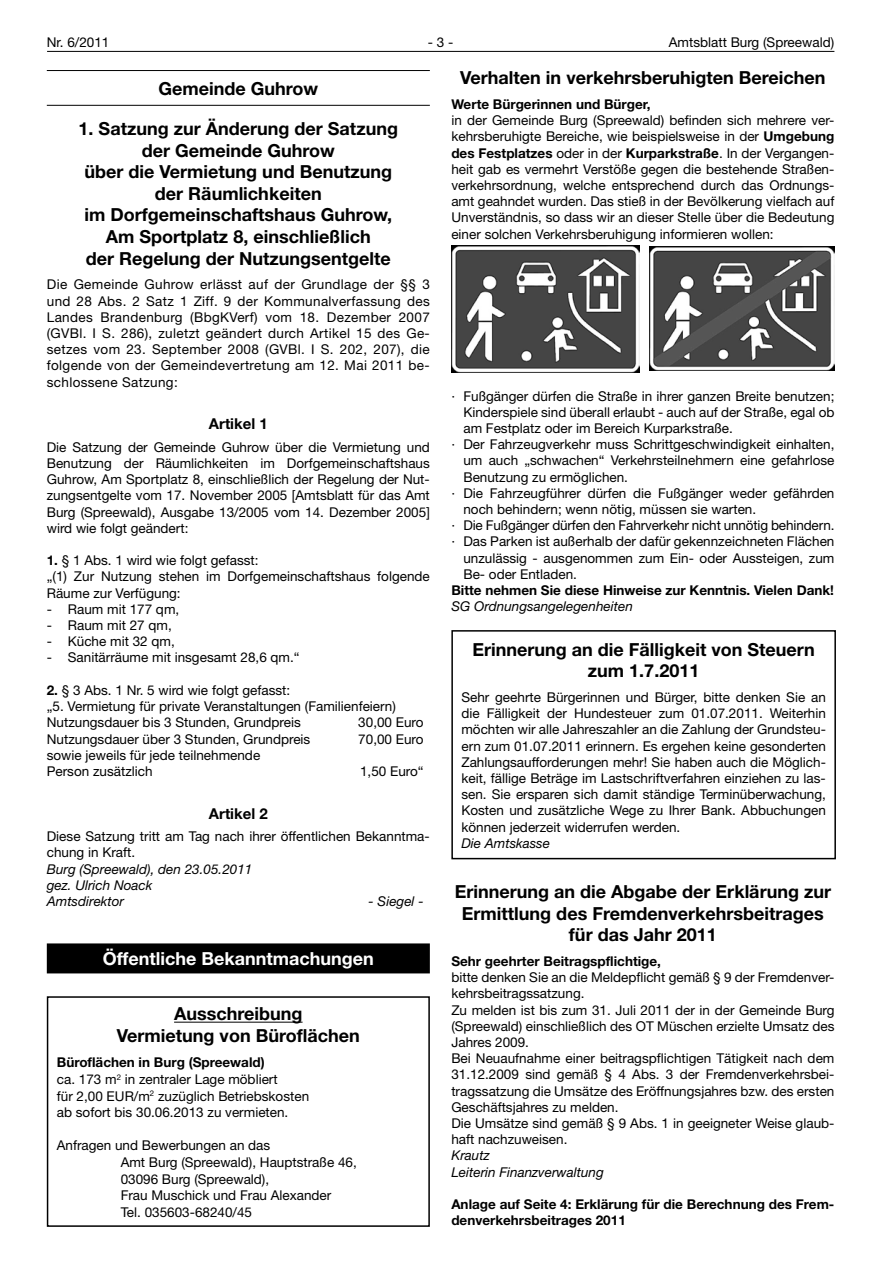
<style>
.page{position:relative;width:881px;height:1263px;background:#fff}
.page>*{position:absolute;margin:0;border:0;box-sizing:border-box;transform-origin:0 0}
.t1{font:700 18px/21.6px "Helvetica Neue LT";color:#000;text-align:center}
.t2{font:700 18px "Helvetica Neue LT";color:#fff}
.t3{font:700 15px "Helvetica Neue LT";color:#000}
.t4{font:13.5px/16.2px "Helvetica Neue LT";color:#000}
.t5{font:700 13.5px/16.2px "Helvetica Neue LT";color:#000}
.t6{font:italic 13.5px/16.2px "Helvetica Neue LT";color:#000}
.s1{font-weight:700}
</style>
<div class="page">
<hr style="left:47px;top:51px;width:787px;height:1px;background:#000">
<hr style="left:47px;top:70px;width:382px;height:1px;background:#000">
<hr style="left:47px;top:105px;width:382px;height:1px;background:#000">
<div style="left:47px;top:943px;width:382px;height:30px;background:#000"></div>
<svg style="left:451px;top:372px;width:188px;height:1px"></svg>
<img style="left:451px;top:246px;width:188px;height:126px">
<img style="left:649px;top:247px;width:184px;height:124px">
<div style="left:451px;top:630px;width:384px;height:229px;border:2px solid #000"></div>
<hr style="left:174px;top:1022px;width:128px;height:1px;background:#000">
<div style="left:47px;top:996px;width:382px;height:231px;border:2px solid #000"></div>
<p class="t4" style="left:47px;top:34px;width:64px">Nr. 6/2011</p>
<p class="t4" style="left:427px;top:34px;width:27px">- 3 -</p>
<p class="t4" style="left:668px;top:34px;width:167px">Amtsblatt Burg (Spreewald)</p>
<h1 class="t1" style="left:158px;top:78px;width:161px">Gemeinde Guhrow</h1>
<h1 class="t1" style="left:79px;top:117px;width:321px">1. Satzung zur Änderung der Satzung der Gemeinde Guhrow<br>über die Vermietung und Benutzung der Räumlichkeiten<br>im Dorfgemeinschaftshaus Guhrow,<br>Am Sportplatz 8, einschließlich<br>der Regelung der Nutzungsentgelte</h1>
<p class="t4" style="left:47px;top:276px;width:384px;text-align:justify">Die Gemeinde Guhrow erlässt auf der Grundlage der §§ 3 und 28 Abs. 2 Satz 1 Ziff. 9 der Kommunalverfassung des Landes Brandenburg (BbgKVerf) vom 18. Dezember 2007 (GVBl. I S. 286), zuletzt geändert durch Artikel 15 des Ge&shy;setzes vom 23. September 2008 (GVBl. I S. 202, 207), die folgende von der Gemeindevertretung am 12. Mai 2011 be&shy;schlossene Satzung:</p>
<p class="t3" style="left:209px;top:415px;width:60px">Artikel 1</p>
<p class="t4" style="left:47px;top:439px;width:384px;text-align:justify">Die Satzung der Gemeinde Guhrow über die Vermietung und Benutzung der Räumlichkeiten im Dorfgemeinschaftshaus Guhrow, Am Sportplatz 8, einschließlich der Regelung der Nut&shy;zungsentgelte vom 17. November 2005 [Amtsblatt für das Amt Burg (Spreewald), Ausgabe 13/2005 vom 14. Dezember 2005] wird wie folgt geändert:</p>
<p class="t4" style="left:47px;top:552px;width:384px"><span class="s1">1.</span> § 1 Abs. 1 wird wie folgt gefasst:<br>„(1) Zur Nutzung stehen im Dorfgemeinschaftshaus folgende<br>Räume zur Verfügung:</p>
<p class="t4" style="left:47px;top:601px;width:134px">- Raum mit 177 qm,</p>
<p class="t4" style="left:47px;top:617px;width:126px">- Raum mit 27 qm,</p>
<p class="t4" style="left:47px;top:633px;width:129px">- Küche mit 32 qm,</p>
<p class="t4" style="left:47px;top:649px;width:254px">- Sanitärräume mit insgesamt 28,6 qm.“</p>
<p class="t4" style="left:47px;top:682px;width:350px"><span class="s1">2.</span> § 3 Abs. 1 Nr. 5 wird wie folgt gefasst:<br>„5. Vermietung für private Veranstaltungen (Familienfeiern)<br>Nutzungsdauer bis 3 Stunden, Grundpreis</p>
<h1 class="t1" style="left:460px;top:67px;width:367px">Verhalten in verkehrsberuhigten Bereichen</h1>
<p class="t5" style="left:451px;top:96px;width:201px">Werte Bürgerinnen und Bürger,</p>
<p class="t4" style="left:451px;top:112px;width:384px;text-align:justify">in der Gemeinde Burg (Spreewald) befinden sich mehrere ver&shy;kehrsberuhigte Bereiche, wie beispielsweise in der <span class="s1">Umgebung des Festplatzes</span> oder in der <span class="s1">Kurparkstraße</span>. In der Vergangen&shy;heit gab es vermehrt Verstöße gegen die bestehende Straßen&shy;verkehrsordnung, welche entsprechend durch das Ordnungs&shy;amt geahndet wurden. Das stieß in der Bevölkerung vielfach auf Unverständnis, so dass wir an dieser Stelle über die Bedeutung einer solchen Verkehrsberuhigung informieren wollen:</p>
<p class="t4" style="left:451px;top:387px;width:384px">· Fußgänger dürfen die Straße in ihrer ganzen Breite benutzen;</p>
<p class="t4" style="left:463px;top:404px;width:372px">Kinderspiele sind überall erlaubt - auch auf der Straße, egal ob</p>
<p class="t4" style="left:463px;top:420px;width:271px">am Festplatz oder im Bereich Kurparkstraße.</p>
<p class="t4" style="left:451px;top:436px;width:384px">· Der Fahrzeugverkehr muss Schrittgeschwindigkeit einhalten,</p>
<p class="t4" style="left:463px;top:452px;width:372px">um auch „schwachen“ Verkehrsteilnehmern eine gefahrlose</p>
<p class="t4" style="left:463px;top:468px;width:166px">Benutzung zu ermöglichen.</p>
<p class="t4" style="left:451px;top:485px;width:384px">· Die Fahrzeugführer dürfen die Fußgänger weder gefährden</p>
<p class="t4" style="left:463px;top:501px;width:294px">noch behindern; wenn nötig, müssen sie warten.</p>
<p class="t4" style="left:451px;top:517px;width:384px">· Die Fußgänger dürfen den Fahrverkehr nicht unnötig behindern.</p>
<p class="t4" style="left:451px;top:533px;width:384px">· Das Parken ist außerhalb der dafür gekennzeichneten Flächen</p>
<p class="t4" style="left:463px;top:549px;width:372px">unzulässig - ausgenommen zum Ein- oder Aussteigen, zum</p>
<p class="t4" style="left:463px;top:566px;width:115px">Be- oder Entladen.</p>
<p class="t5" style="left:451px;top:582px;width:384px">Bitte nehmen Sie diese Hinweise zur Kenntnis. Vielen Dank!</p>
<p class="t6" style="left:451px;top:598px;width:183px">SG Ordnungsangelegenheiten</p>
<h1 class="t1" style="left:472px;top:638px;width:344px">Erinnerung an die Fälligkeit von Steuern zum 1.7.2011</h1>
<p class="t4" style="left:461px;top:689px;width:366px;text-align:justify">Sehr geehrte Bürgerinnen und Bürger, bitte denken Sie an die Fälligkeit der Hundesteuer zum 01.07.2011. Weiterhin möchten wir alle Jahreszahler an die Zahlung der Grundsteu&shy;ern zum 01.07.2011 erinnern. Es ergehen keine gesonderten Zahlungsaufforderungen mehr! Sie haben auch die Möglich&shy;keit, fällige Beträge im Lastschriftverfahren einziehen zu las&shy;sen. Sie ersparen sich damit ständige Terminüberwachung, Kosten und zusätzliche Wege zu Ihrer Bank. Abbuchungen können jederzeit widerrufen werden.</p>
<p class="t6" style="left:461px;top:835px;width:90px">Die Amtskasse</p>
<h1 class="t1" style="left:454px;top:880px;width:378px">Erinnerung an die Abgabe der Erklärung zur<br>Ermittlung des Fremdenverkehrsbeitrages für das Jahr 2011</h1>
<p class="t5" style="left:451px;top:953px;width:211px">Sehr geehrter Beitragspflichtige,</p>
<p class="t4" style="left:451px;top:969px;width:384px">bitte denken Sie an die Meldepflicht gemäß § 9 der Fremdenver&shy;kehrsbeitragssatzung.<br>Zu melden ist bis zum 31. Juli 2011 der in der Gemeinde Burg (Spreewald) einschließlich des OT Müschen erzielte Umsatz des Jahres 2009.<br>Bei Neuaufnahme einer beitragspflichtigen Tätigkeit nach dem 31.12.2009 sind gemäß § 4 Abs. 3 der Fremdenverkehrsbei&shy;tragssatzung die Umsätze des Eröffnungsjahres bzw. des ersten Geschäftsjahres zu melden.<br>Die Umsätze sind gemäß § 9 Abs. 1 in geeigneter Weise glaub&shy;haft nachzuweisen.</p>
<p class="t6" style="left:451px;top:1147px;width:154px">Krautz<br>Leiterin Finanzverwaltung</p>
<p class="t5" style="left:451px;top:1196px;width:384px">Anlage auf Seite 4: Erklärung für die Berechnung des Frem&shy;denverkehrsbeitrages 2011</p>
<p class="t4" style="left:358px;top:714px;width:67px">30,00 Euro</p>
<p class="t4" style="left:47px;top:730px;width:265px">Nutzungsdauer über 3 Stunden, Grundpreis</p>
<p class="t4" style="left:358px;top:730px;width:67px">70,00 Euro</p>
<p class="t4" style="left:47px;top:747px;width:215px">sowie jeweils für jede teilnehmende<br>Person zusätzlich</p>
<p class="t4" style="left:360px;top:763px;width:65px">1,50 Euro“</p>
<p class="t3" style="left:209px;top:804px;width:60px">Artikel 2</p>
<p class="t4" style="left:47px;top:828px;width:384px">Diese Satzung tritt am Tag nach ihrer öffentlichen Bekanntma&shy;chung in Kraft.</p>
<p class="t6" style="left:47px;top:860px;width:207px">Burg (Spreewald), den 23.05.2011 gez. Ulrich Noack<br>Amtsdirektor</p>
<p class="t6" style="left:368px;top:893px;width:56px">- Siegel -</p>
<h1 class="t2" style="left:103px;top:947px;width:272px">Öffentliche Bekanntmachungen</h1>
<h1 class="t1" style="left:117px;top:1002px;width:244px;line-height:22px">Ausschreibung<br>Vermietung von Büroflächen</h1>
<p class="t4" style="left:57px;top:1054px;width:254px;line-height:16.6px"><span class="s1">Büroflächen in Burg (Spreewald)<br></span>ca. 173 m<sup>2</sup> in zentraler Lage möbliert<br>für 2,00 EUR/m<sup>2</sup> zuzüglich Betriebskosten ab sofort bis 30.06.2013 zu vermieten.</p>
<p class="t4" style="left:121px;top:1137px;width:237px;line-height:16.6px;text-indent:-64px">Anfragen und Bewerbungen an das<br>Amt Burg (Spreewald), Hauptstraße 46,<br>03096 Burg (Spreewald),<br>Frau Muschick und Frau Alexander<br>Tel. 035603-68240/45</p>
</div>
